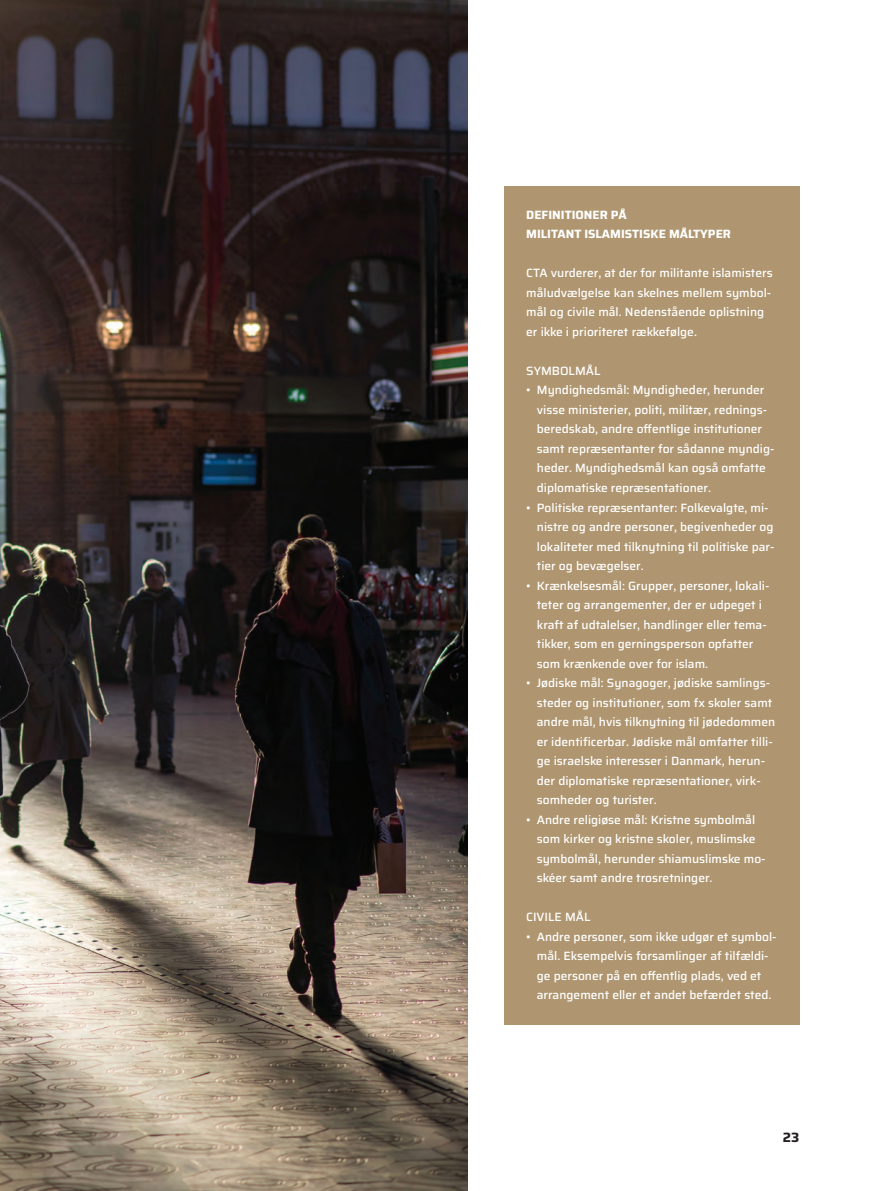
<style>
.page{position:relative;width:893px;height:1191px;background:#fff}
.page>*{position:absolute;margin:0;border:0;box-sizing:border-box;transform-origin:0 0}
.t1{font:700 13.5px "Saira";color:#231f20}
.Fakta___Brød{font:500 12px/19.5px "Saira";color:#fff}
.Fakta___Rubrik{font:700 12px/19.5px "Saira";color:#fff}
</style>
<div class="page">
<div style="left:504px;top:186px;width:295px;height:838px;background:#af9670"></div>
<img style="left:0;top:0;width:468px;height:1191px">
<p class="Fakta___Rubrik" style="left:526px;top:204px;width:206px">DEFINITIONER PÅ<br>MILITANT ISLAMISTISKE MÅLTYPER</p>
<p class="Fakta___Brød" style="left:526px;top:263px;width:248px">CTA vurderer, at der for militante islamisters måludvælgelse kan skelnes mellem symbol&shy;mål og civile mål. Nedenstående oplistning er ikke i prioriteret rækkefølge.</p>
<p class="Fakta___Brød" style="left:526px;top:360px;width:76px">SYMBOLMÅL</p>
<p class="Fakta___Brød" style="left:537px;top:380px;width:239px;text-indent:-11px">• Myndighedsmål: Myndigheder, herunder visse ministerier, politi, militær, rednings&shy;beredskab, andre offentlige institutioner samt repræsentanter for sådanne myndig&shy;heder. Myndighedsmål kan også omfatte diplomatiske repræsentationer.</p>
<p class="Fakta___Brød" style="left:537px;top:497px;width:239px;text-indent:-11px">• Politiske repræsentanter: Folkevalgte, mi&shy;nistre og andre personer, begivenheder og lokaliteter med tilknytning til politiske par&shy;tier og bevægelser.</p>
<p class="Fakta___Brød" style="left:537px;top:575px;width:234px;text-indent:-11px">• Krænkelsesmål: Grupper, personer, lokali&shy;teter og arrangementer, der er udpeget i kraft af udtalelser, handlinger eller tema&shy;tikker, som en gerningsperson opfatter som krænkende over for islam.</p>
<p class="Fakta___Brød" style="left:537px;top:672px;width:240px;text-indent:-11px">• Jødiske mål: Synagoger, jødiske samlings&shy;steder og institutioner, som fx skoler samt andre mål, hvis tilknytning til jødedommen er identificerbar. Jødiske mål omfatter tilli&shy;ge israelske interesser i Danmark, herun&shy;der diplomatiske repræsentationer, virk&shy;somheder og turister.</p>
<p class="Fakta___Brød" style="left:537px;top:809px;width:230px;text-indent:-11px">• Andre religiøse mål: Kristne symbolmål som kirker og kristne skoler, muslimske symbolmål, herunder shiamuslimske mo&shy;skéer samt andre trosretninger.</p>
<p class="Fakta___Brød" style="left:526px;top:906px;width:66px">CIVILE MÅL</p>
<p class="Fakta___Brød" style="left:526px;top:926px;width:252px;text-align:center">• Andre personer, som ikke udgør et symbol&shy;mål. Eksempelvis forsamlinger af tilfældi-<br>ge personer på en offentlig plads, ved et arrangement eller et andet befærdet sted.</p>
<p class="t1" style="left:783px;top:1126px;width:18px">23</p>
</div>
